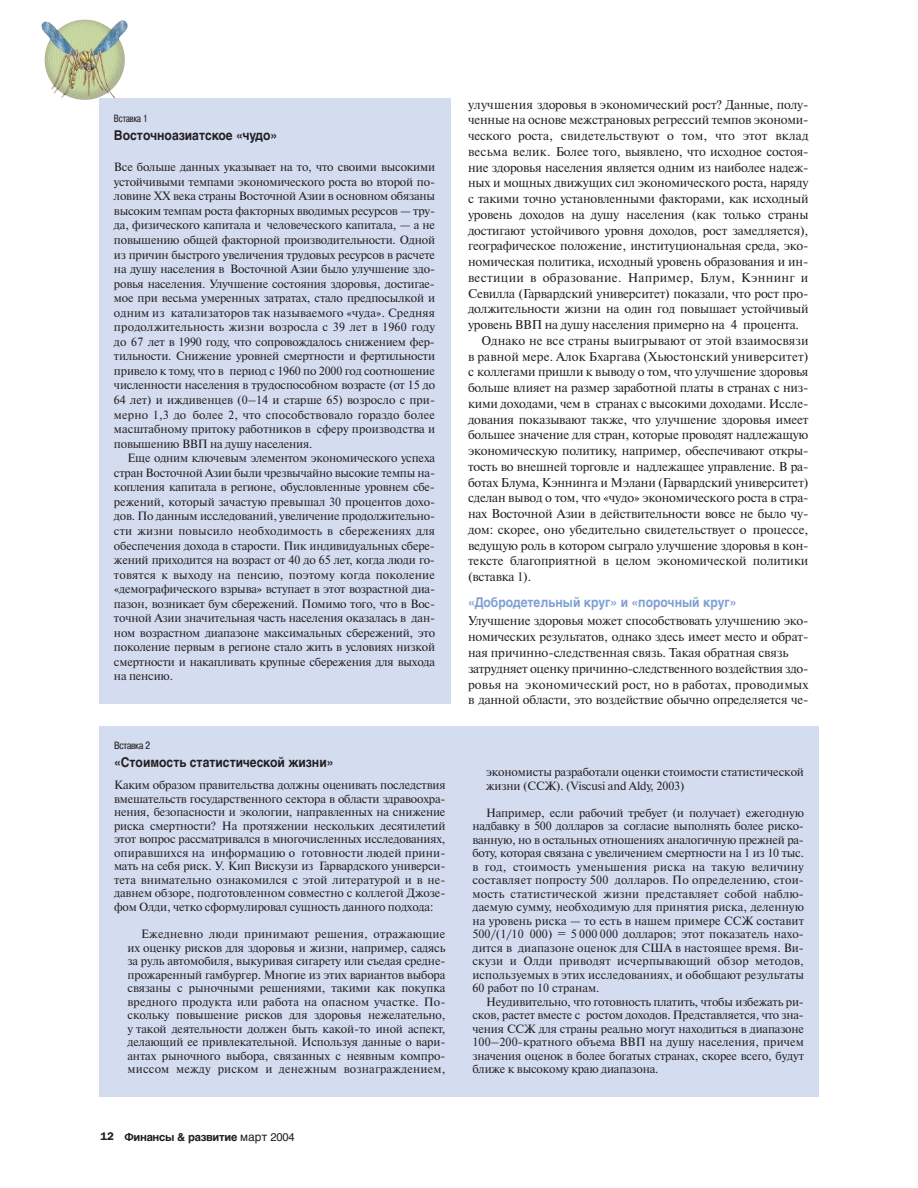
<style>
.page{position:relative;width:918px;height:1188px;background:#fff}
.page>*{position:absolute;margin:0;border:0;box-sizing:border-box;transform-origin:0 0}
.t1{font:700 13.5px "Helvetica Cyr";color:#231f20;scale:.9 1}
.t2{font:700 13.5px "Helvetica Cyr";color:#7f9fd3;scale:.9 1}
.t3{font:12.75px/15.8px "Newton C";letter-spacing:-.015em;color:#231f20}
.t4{font:12.75px "Newton C";letter-spacing:.01em;color:#231f20}
.t5{font:12.75px "Newton C";letter-spacing:.015em;color:#231f20}
.t6{font:12.75px "Newton C";letter-spacing:.005em;color:#231f20}
.t7{font:12.75px "Newton C";letter-spacing:.025em;color:#231f20}
.t8{font:12px/13.5px "Newton C";letter-spacing:-.01em;color:#231f20;text-align:justify}
.t9{font:700 11.25px "Helvetica Cyr";letter-spacing:-.03em;color:#231f20}
.t10{font:10.5px "Pragmatica Cond C";letter-spacing:-.005em;color:#231f20;scale:.9 1}
.t11{font:10.5px "Pragmatica Cond C";letter-spacing:-.005em;color:#231f20}
.s1{font-family:"Franklin Gothic";font-weight:600}
.s2{font-family:"Helvetica Cyr Upright";font-weight:400;font-size:12px}
.s3{font-family:"Helvetica Cyr Upright";font-weight:400}
</style>
<div class="page">
<div style="left:99px;top:98px;width:351px;height:606px;background:#d4dcf0"></div>
<div style="left:99px;top:726px;width:720px;height:371px;background:#d4dcf0"></div>
<img style="left:101px;top:33px;width:24px;height:65px">
<p class="t10" style="left:114px;top:115px;width:39px">Вставка 1</p>
<p class="t1" style="left:114px;top:131px;width:183px">Восточноазиатское «чудо»</p>
<p class="t8" style="left:114px;top:161px;width:323px;line-height:14.5px">Все больше данных указывает на то, что своими высокими устойчивыми темпами экономического роста во второй по&shy;ловине XX века страны Восточной Азии в основном обязаны высоким темпам роста факторных вводимых ресурсов — тру&shy;да, физического капитала и человеческого капитала, — а не повышению общей факторной производительности. Одной из причин быстрого увеличения трудовых ресурсов в расчете на душу населения в Восточной Азии было улучшение здо&shy;ровья населения. Улучшение состояния здоровья, достигае&shy;мое при весьма умеренных затратах, стало предпосылкой и одним из катализаторов так называемого «чуда». Средняя продолжительность жизни возросла с 39 лет в 1960 году до 67 лет в 1990 году, что сопровождалось снижением фер&shy;тильности. Снижение уровней смертности и фертильности привело к тому, что в период с 1960 по 2000 год соотношение численности населения в трудоспособном возрасте (от 15 до 64 лет) и иждивенцев (0–14 и старше 65) возросло с при&shy;мерно 1,3 до более 2, что способствовало гораздо более масштабному притоку работников в сферу производства и повышению ВВП на душу населения.</p>
<p class="t8" style="left:114px;top:452px;width:323px;line-height:14.5px;text-indent:14px">Еще одним ключевым элементом экономического успеха стран Восточной Азии были чрезвычайно высокие темпы на&shy;копления капитала в регионе, обусловленные уровнем сбе&shy;режений, который зачастую превышал 30 процентов дохо&shy;дов. По данным исследований, увеличение продолжительно&shy;сти жизни повысило необходимость в сбережениях для обеспечения дохода в старости. Пик индивидуальных сбере&shy;жений приходится на возраст от 40 до 65 лет, когда люди го&shy;товятся к выходу на пенсию, поэтому когда поколение «демографического взрыва» вступает в этот возрастной диа&shy;пазон, возникает бум сбережений. Помимо того, что в Вос&shy;точной Азии значительная часть населения оказалась в дан&shy;ном возрастном диапазоне максимальных сбережений, это поколение первым в регионе стало жить в условиях низкой смертности и накапливать крупные сбережения для выхода на пенсию.</p>
<p class="t11" style="left:114px;top:741px;width:38px">Вставка 2</p>
<p class="t1" style="left:114px;top:757px;width:245px">«Стоимость статистической жизни»</p>
<p class="t8" style="left:114px;top:780px;width:333px">Каким образом правительства должны оценивать последствия вмешательств государственного сектора в области здравоохра&shy;нения, безопасности и экологии, направленных на снижение риска смертности? На протяжении нескольких десятилетий этот вопрос рассматривался в многочисленных исследованиях, опиравшихся на информацию о готовности людей прини&shy;мать на себя риск. У. Кип Вискузи из Гарвардского универси&shy;тета внимательно ознакомился с этой литературой и в не&shy;давнем обзоре, подготовленном совместно с коллегой Джозе&shy;фом Олди, четко сформулировал сущность данного подхода:</p>
<p class="t8" style="left:128px;top:929px;width:320px;text-indent:14px">Ежедневно люди принимают решения, отражающие их оценку рисков для здоровья и жизни, например, садясь за руль автомобиля, выкуривая сигарету или съедая средне&shy;прожаренный гамбургер. Многие из этих вариантов выбора связаны с рыночными решениями, такими как покупка вредного продукта или работа на опасном участке. По&shy;скольку повышение рисков для здоровья нежелательно, у такой деятельности должен быть какой-то иной аспект, делающий ее привлекательной. Используя данные о вари&shy;антах рыночного выбора, связанных с неявным компро&shy;миссом между риском и денежным вознаграждением,</p>
<p class="t3" style="left:468px;top:98px;width:342px">улучшения здоровья в экономический рост? Данные, полу-</p>
<p class="t3" style="left:468px;top:114px;width:342px">ченные на основе межстрановых регрессий темпов экономи-</p>
<p class="t5" style="left:468px;top:131px;width:342px">ческого роста, свидетельствуют о том, что этот вклад</p>
<p class="t3" style="left:468px;top:145px;width:342px">весьма велик. Более того, выявлено, что исходное состоя-</p>
<p class="t3" style="left:468px;top:161px;width:342px">ние здоровья населения является одним из наиболее надеж-</p>
<p class="t3" style="left:468px;top:177px;width:342px">ных и мощных движущих сил экономического роста, наряду</p>
<p class="t3" style="left:468px;top:192px;width:342px">с такими точно установленными факторами, как исходный</p>
<p class="t3" style="left:468px;top:208px;width:342px">уровень доходов на душу населения (как только страны</p>
<p class="t3" style="left:468px;top:224px;width:342px">достигают устойчивого уровня доходов, рост замедляется),</p>
<p class="t3" style="left:468px;top:240px;width:342px">географическое положение, институциональная среда, эко-</p>
<p class="t3" style="left:468px;top:255px;width:342px">номическая политика, исходный уровень образования и ин-</p>
<p class="t7" style="left:468px;top:273px;width:342px">вестиции в образование. Например, Блум, Кэннинг и</p>
<p class="t3" style="left:468px;top:287px;width:342px">Севилла (Гарвардский университет) показали, что рост про-</p>
<p class="t3" style="left:468px;top:303px;width:342px">должительности жизни на один год повышает устойчивый</p>
<p class="t3" style="left:468px;top:318px;width:332px">уровень ВВП на душу населения примерно на 4 процента.</p>
<p class="t6" style="left:481px;top:336px;width:329px">Однако не все страны выигрывают от этой взаимосвязи</p>
<p class="t4" style="left:468px;top:352px;width:342px">в равной мере. Алок Бхаргава (Хьюстонский университет)</p>
<p class="t3" style="left:468px;top:366px;width:342px">с коллегами пришли к выводу о том, что улучшение здоровья</p>
<p class="t3" style="left:468px;top:381px;width:342px">больше влияет на размер заработной платы в странах с низ-</p>
<p class="t3" style="left:468px;top:397px;width:342px">кими доходами, чем в странах с высокими доходами. Иссле-</p>
<p class="t3" style="left:468px;top:413px;width:342px">дования показывают также, что улучшение здоровья имеет</p>
<p class="t3" style="left:468px;top:429px;width:342px">большее значение для стран, которые проводят надлежащую</p>
<p class="t3" style="left:468px;top:444px;width:342px">экономическую политику, например, обеспечивают откры-</p>
<p class="t3" style="left:468px;top:460px;width:342px">тость во внешней торговле и надлежащее управление. В ра-</p>
<p class="t3" style="left:468px;top:476px;width:342px">ботах Блума, Кэннинга и Мэлани (Гарвардский университет)</p>
<p class="t3" style="left:468px;top:492px;width:342px">сделан вывод о том, что «чудо» экономического роста в стра-</p>
<p class="t3" style="left:468px;top:507px;width:342px">нах Восточной Азии в действительности вовсе не было чу-</p>
<p class="t3" style="left:468px;top:523px;width:342px">дом: скорее, оно убедительно свидетельствует о процессе,</p>
<p class="t3" style="left:468px;top:539px;width:342px">ведущую роль в котором сыграло улучшение здоровья в кон-</p>
<p class="t3" style="left:468px;top:555px;width:342px">тексте благоприятной в целом экономической политики</p>
<p class="t3" style="left:468px;top:570px;width:65px">(вставка 1).</p>
<p class="t2" style="left:468px;top:597px;width:300px">«Добродетельный круг» и «порочный круг»</p>
<p class="t3" style="left:468px;top:615px;width:342px">Улучшение здоровья может способствовать улучшению эко&shy;номических результатов, однако здесь имеет место и обрат&shy;ная причинно-следственная связь. Такая обратная связь затрудняет оценку причинно-следственного воздействия здо&shy;ровья на экономический рост, но в работах, проводимых в данной области, это воздействие обычно определяется че-</p>
<p class="t8" style="left:486px;top:767px;width:320px">экономисты разработали оценки стоимости статистической жизни (ССЖ). (Viscusi and Aldy, 2003)</p>
<p class="t8" style="left:472px;top:807px;width:333px;text-indent:14px">Например, если рабочий требует (и получает) ежегодную надбавку в 500 долларов за согласие выполнять более риско&shy;ванную, но в остальных отношениях аналогичную прежней ра&shy;боту, которая связана с увеличением смертности на 1 из 10 тыс. в год, стоимость уменьшения риска на такую величину составляет попросту 500 долларов. По определению, стои&shy;мость статистической жизни представляет собой наблю&shy;даемую сумму, необходимую для принятия риска, деленную на уровень риска — то есть в нашем примере ССЖ составит 500/(1/10 000) = 5 000 000 долларов; этот показатель нахо&shy;дится в диапазоне оценок для США в настоящее время. Ви&shy;скузи и Олди приводят исчерпывающий обзор методов, используемых в этих исследованиях, и обобщают результаты 60 работ по 10 странам.</p>
<p class="t8" style="left:472px;top:996px;width:333px;text-indent:14px">Неудивительно, что готовность платить, чтобы избежать ри&shy;сков, растет вместе с ростом доходов. Представляется, что зна&shy;чения ССЖ для страны реально могут находиться в диапазоне 100–200-кратного объема ВВП на душу населения, причем значения оценок в более богатых странах, скорее всего, будут ближе к высокому краю диапазона.</p>
<p class="t9" style="left:100px;top:1133px;width:196px"><span class="s1">12</span> Финансы &amp; развитие <span class="s2">март</span> <span class="s3">2004</span></p>
</div>
